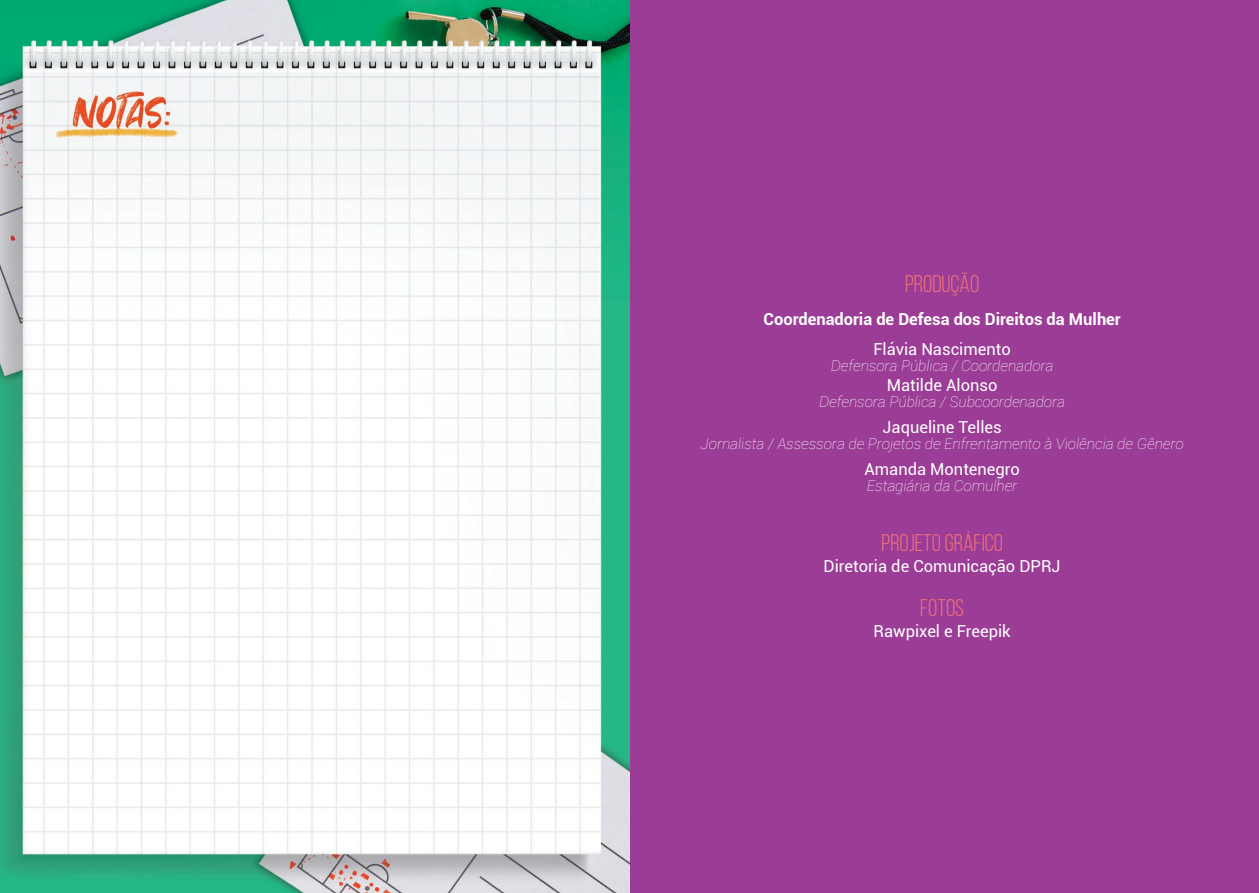
<style>
.page{position:relative;width:1259px;height:893px;background:#fff}
.page>*{position:absolute;margin:0;border:0;box-sizing:border-box;transform-origin:0 0}
.t1{font:24px "Bebas Neue";color:#f27477}
.t2{font:16.5px "Roboto";color:#fff}
.t3{font:700 16.5px "Roboto";color:#fff}
.t4{font:italic 100 15px "Roboto";color:#fff}
</style>
<div class="page">
<div style="left:629px;top:0;width:630px;height:893px;background:#9b3c96"></div>
<img style="left:0;top:0;width:629px;height:893px">
<h1 class="t1" style="left:905px;top:271px;width:76px">PRODUÇÃO</h1>
<p class="t3" style="left:763px;top:307px;width:359px">Coordenadoria de Defesa dos Direitos da Mulher</p>
<p class="t2" style="left:873px;top:337px;width:139px">Flávia Nascimento</p>
<p class="t4" style="left:831px;top:356px;width:224px">Defensora Pública / Coordenadora</p>
<p class="t2" style="left:887px;top:373px;width:112px">Matilde Alonso</p>
<p class="t4" style="left:819px;top:392px;width:247px">Defensora Pública / Subcoordenadora</p>
<p class="t2" style="left:882px;top:415px;width:121px">Jaqueline Telles</p>
<p class="t4" style="left:700px;top:434px;width:484px">Jornalista / Assessora de Projetos de Enfrentamento à Violência de Gênero</p>
<p class="t2" style="left:864px;top:457px;width:157px">Amanda Montenegro</p>
<p class="t4" style="left:867px;top:476px;width:152px">Estagiária da Comulher</p>
<h1 class="t1" style="left:881px;top:530px;width:123px">PROJETO GRÁFICO</h1>
<p class="t2" style="left:823px;top:555px;width:238px">Diretoria de Comunicação DPRJ</p>
<h1 class="t1" style="left:920px;top:595px;width:45px">FOTOS</h1>
<p class="t2" style="left:873px;top:619px;width:139px">Rawpixel e Freepik</p>
</div>
